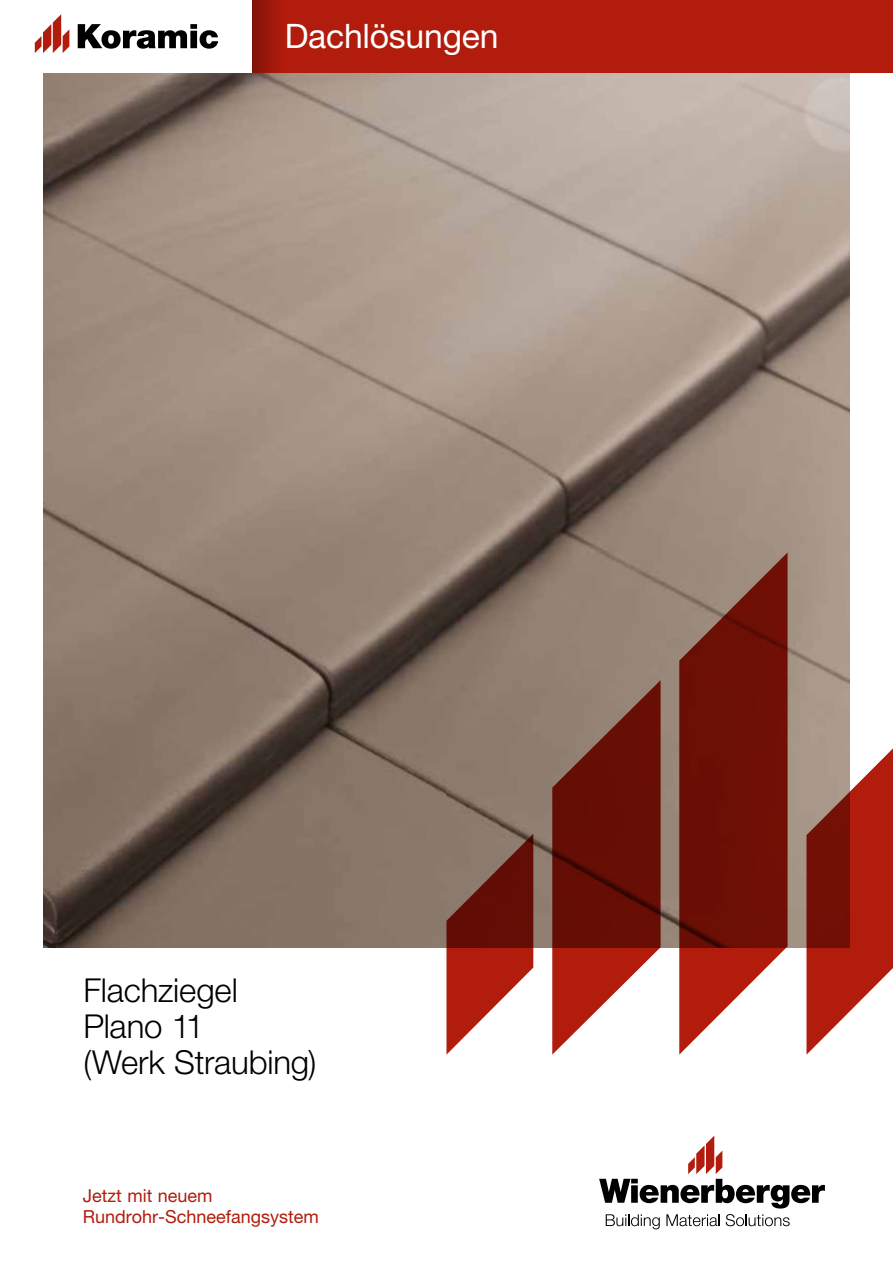
<style>
.page{position:relative;width:893px;height:1263px;background:#fff}
.page>*{position:absolute;margin:0;border:0;box-sizing:border-box;transform-origin:0 0}
.t1{font:33.75px "Helvetica Neue LT Pro";letter-spacing:-.005em;color:#fff}
.t2{font:300 33px/36px "Helvetica Neue LT Pro";letter-spacing:-.005em;color:#000}
.t3{font:18px/21px "Helvetica Neue LT Pro";color:#b11c0c}
</style>
<div class="page">
<img style="left:43px;top:72px;width:807px;height:875px">
<svg style="left:606px;top:1214px;width:54px;height:15px"></svg>
<svg style="left:666px;top:1214px;width:54px;height:12px"></svg>
<svg style="left:726px;top:1214px;width:64px;height:12px"></svg>
<svg style="left:599px;top:1135px;width:226px;height:73px"></svg>
<div style="left:253px;top:0;width:640px;height:72px;background:#b11c0c"></div>
<svg style="left:35px;top:14px;width:34px;height:39px"></svg>
<svg style="left:78px;top:24px;width:140px;height:25px"></svg>
<svg style="left:253px;top:0;width:24px;height:72px"></svg>
<svg style="left:446px;top:834px;width:87px;height:220px"></svg>
<svg style="left:552px;top:680px;width:109px;height:375px"></svg>
<svg style="left:679px;top:552px;width:109px;height:502px;fill:#6f0f06"></svg>
<svg style="left:806px;top:736px;width:87px;height:319px"></svg>
<h1 class="t1" style="left:285px;top:16px;width:216px">Dachlösungen</h1>
<h2 class="t2" style="left:83px;top:971px;width:234px">Flachziegel<br>Plano 11<br>(Werk Straubing)</h2>
<p class="t3" style="left:83px;top:1185px;width:238px">Jetzt mit neuem<br>Rundrohr-Schneefangsystem</p>
</div>
